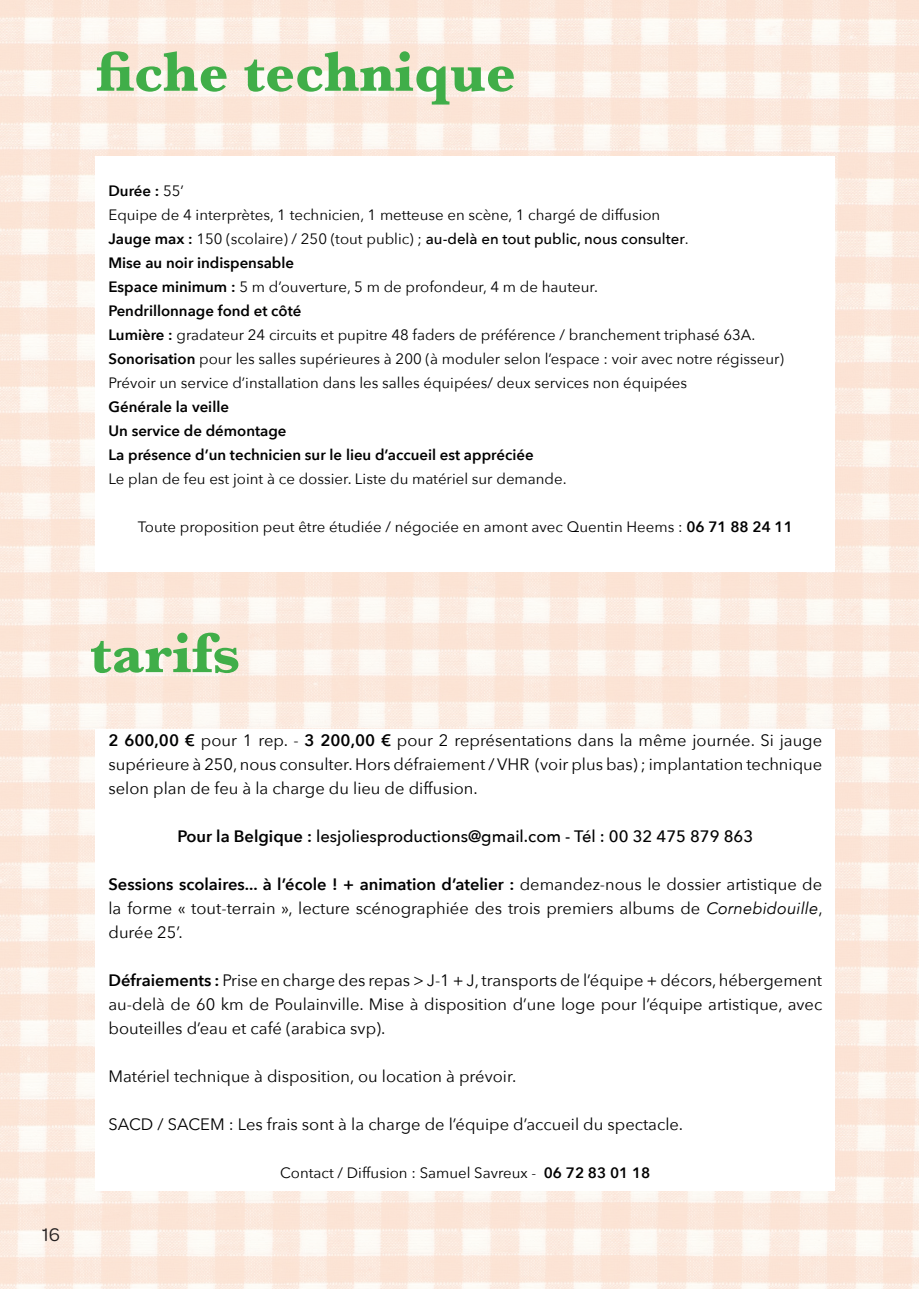
<style>
.page{position:relative;width:919px;height:1289px;background:#fff}
.page>*{position:absolute;margin:0;border:0;box-sizing:border-box;transform-origin:0 0}
.t1{font:700 58.5px "Baskerville";color:#40ae49}
.t2{font:19.5px "Omnes";color:#231f20}
.t3{font:16.5px/24px "Avenir Next";color:#000001;text-align:justify}
.t4{font:500 16.5px "Avenir Next";color:#000001}
.t5{font:15px/24px "Avenir Next";color:#000001}
.t6{font:600 15px/24px "Avenir Next";color:#000001}
.s1{font-weight:600}
.s2{font-weight:500}
.s3{font-style:italic}
</style>
<div class="page">
<img style="left:0;top:0;width:918px;height:1288px">
<div style="left:96px;top:157px;width:738px;height:415px;background:#fff"></div>
<div style="left:96px;top:729px;width:738px;height:462px;background:#fff"></div>
<h1 class="t1" style="left:96px;top:31px;width:421px">fiche technique</h1>
<p class="t5" style="left:108px;top:178px;width:677px"><span class="s1">Durée :</span> 55’<br>Equipe de 4 interprètes, 1 technicien, 1 metteuse en scène, 1 chargé de diffusion<br><span class="s1">Jauge max :</span> 150 (scolaire) / 250 (tout public) ; <span class="s2">au-delà en tout public, nous consulter</span>.<br><span class="s1">Mise au noir indispensable<br>Espace minimum :</span> 5 m d’ouverture, 5 m de profondeur, 4 m de hauteur.<br><span class="s1">Pendrillonnage fond et côté<br>Lumière :</span> gradateur 24 circuits et pupitre 48 faders de préférence / branchement triphasé 63A.<br><span class="s1">Sonorisation</span> pour les salles supérieures à 200 (à moduler selon l’espace : voir avec notre régisseur)<br>Prévoir un service d’installation dans les salles équipées/ deux services non équipées</p>
<p class="t6" style="left:108px;top:394px;width:426px">Générale la veille<br>Un service de démontage<br>La présence d’un technicien sur le lieu d’accueil est appréciée</p>
<p class="t5" style="left:108px;top:466px;width:459px">Le plan de feu est joint à ce dossier. Liste du matériel sur demande.</p>
<p class="t5" style="left:138px;top:514px;width:656px">Toute proposition peut être étudiée / négociée en amont avec Quentin Heems : <span class="s1">06 71 88 24 11</span></p>
<p class="t2" style="left:42px;top:1221px;width:19px">16</p>
<h1 class="t1" style="left:90px;top:612px;width:152px">tarifs</h1>
<p class="t3" style="left:108px;top:727px;width:715px"><span class="s1">2 600,00 €</span> pour 1 rep. - <span class="s1">3 200,00 €</span> pour 2 représentations dans la même journée. Si jauge supérieure à 250, nous consulter. Hors défraiement / VHR (voir plus bas) ; implantation technique selon plan de feu à la charge du lieu de diffusion.</p>
<p class="t4" style="left:177px;top:822px;width:577px"><span class="s1">Pour la Belgique :</span> lesjoliesproductions@gmail.com - Tél : 00 32 475 879 863</p>
<p class="t3" style="left:108px;top:871px;width:715px"><span class="s1">Sessions scolaires... à l’école ! + animation d’atelier :</span> demandez-nous le dossier artistique de la forme « tout-terrain », lecture scénographiée des trois premiers albums de <span class="s3">Cornebidouille</span>, durée 25’.</p>
<p class="t3" style="left:108px;top:967px;width:715px"><span class="s1">Défraiements :</span> Prise en charge des repas &gt; J-1 + J, transports de l’équipe + décors, hébergement au-delà de 60 km de Poulainville. Mise à disposition d’une loge pour l’équipe artistique, avec bouteilles d’eau et café (arabica svp).</p>
<p class="t3" style="left:108px;top:1063px;width:409px">Matériel technique à disposition, ou location à prévoir.</p>
<p class="t3" style="left:108px;top:1111px;width:576px">SACD / SACEM : Les frais sont à la charge de l’équipe d’accueil du spectacle.</p>
<p class="t5" style="left:280px;top:1160px;width:371px">Contact / Diffusion : Samuel Savreux - <span class="s1">06 72 83 01 18</span></p>
</div>
